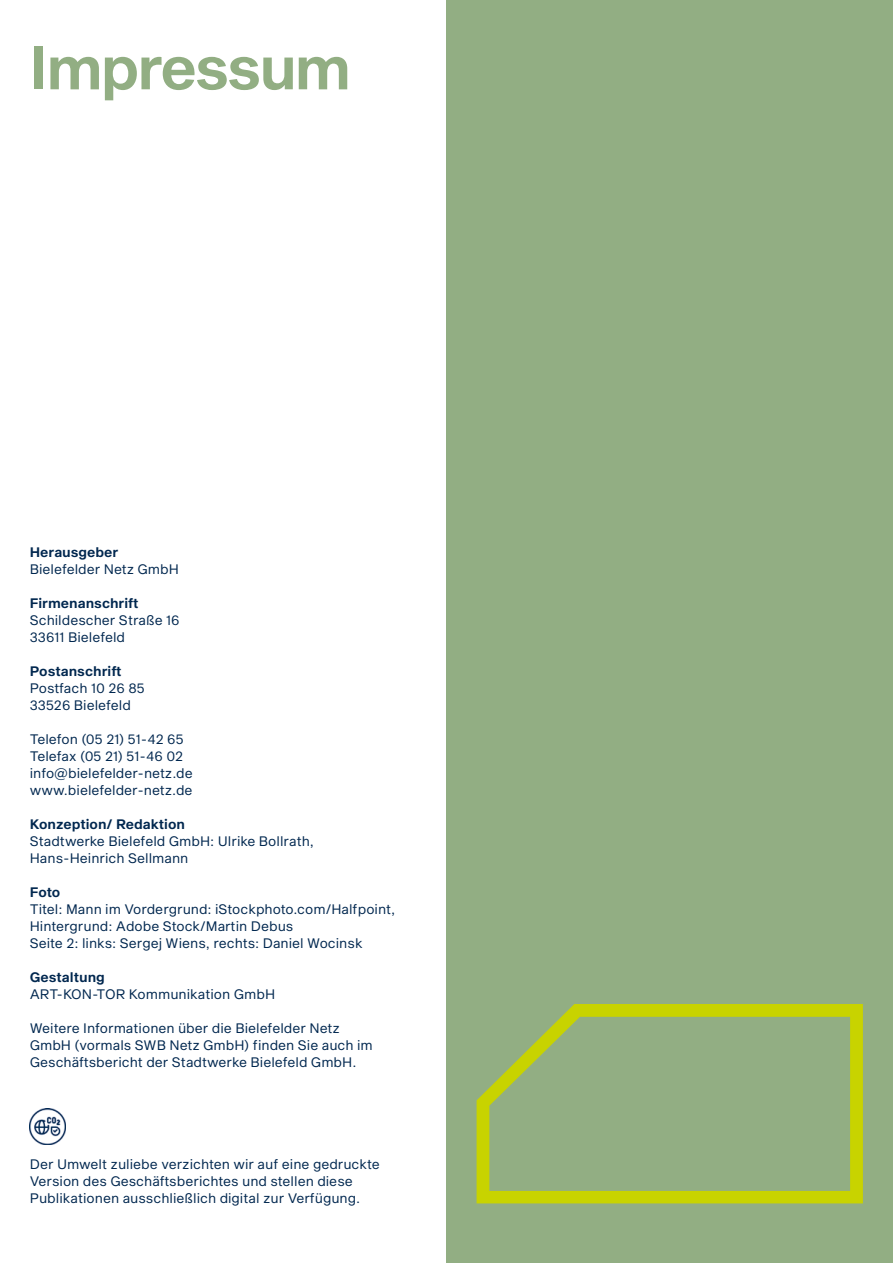
<style>
.page{position:relative;width:893px;height:1263px;background:#fff}
.page>*{position:absolute;margin:0;border:0;box-sizing:border-box;transform-origin:0 0}
.Bs_Head_2{font:60px "S Sequel Semi";letter-spacing:-.04em;color:#92ae83}
.Bs_Body{font:13.5px/17px "S Sequel";color:#00274f}
.Bs_Head_4{font:13.5px "S Sequel Semi";color:#00274f}
</style>
<div class="page">
<div style="left:446px;top:0;width:447px;height:1263px;background:#92ae83"></div>
<svg style="left:477px;top:1004px;width:386px;height:199px"></svg>
<img style="left:30px;top:1109px;width:36px;height:35px">
<h2 class="Bs_Head_2" style="left:30px;top:25px;width:323px">Impressum</h2>
<h4 class="Bs_Head_4" style="left:30px;top:543px;width:90px">Herausgeber</h4>
<p class="Bs_Body" style="left:30px;top:561px;width:151px">Bielefelder Netz GmbH</p>
<h4 class="Bs_Head_4" style="left:30px;top:594px;width:110px">Firmenanschrift</h4>
<p class="Bs_Body" style="left:30px;top:612px;width:151px">Schildescher Straße 16<br>33611 Bielefeld</p>
<h4 class="Bs_Head_4" style="left:30px;top:662px;width:93px">Postanschrift</h4>
<p class="Bs_Body" style="left:30px;top:680px;width:117px">Postfach 10 26 85<br>33526 Bielefeld</p>
<p class="Bs_Body" style="left:30px;top:731px;width:164px">Telefon (05 21) 51-42 65<br>Telefax (05 21) 51-46 02 info@bielefelder-netz.de www.bielefelder-netz.de</p>
<h4 class="Bs_Head_4" style="left:30px;top:815px;width:157px">Konzeption/ Redaktion</h4>
<p class="Bs_Body" style="left:30px;top:833px;width:286px">Stadtwerke Bielefeld GmbH: Ulrike Bollrath,<br>Hans-Heinrich Sellmann</p>
<h4 class="Bs_Head_4" style="left:30px;top:883px;width:32px">Foto</h4>
<p class="Bs_Body" style="left:30px;top:901px;width:367px">Titel: Mann im Vordergrund: iStockphoto.com/Halfpoint,<br>Hintergrund: Adobe Stock/Martin Debus<br>Seite 2: links: Sergej Wiens, rechts: Daniel Wocinsk</p>
<h4 class="Bs_Head_4" style="left:30px;top:968px;width:76px">Gestaltung</h4>
<p class="Bs_Body" style="left:30px;top:986px;width:247px">ART-KON-TOR Kommunikation GmbH</p>
<p class="Bs_Body" style="left:30px;top:1021px;width:345px">Weitere Informationen über die Bielefelder Netz<br>GmbH (vormals SWB Netz GmbH) finden Sie auch im<br>Geschäftsbericht der Stadtwerke Bielefeld GmbH.</p>
<p class="Bs_Body" style="left:30px;top:1157px;width:351px">Der Umwelt zuliebe verzichten wir auf eine gedruckte<br>Version des Geschäftsberichtes und stellen diese<br>Publikationen ausschließlich digital zur Verfügung.</p>
</div>
